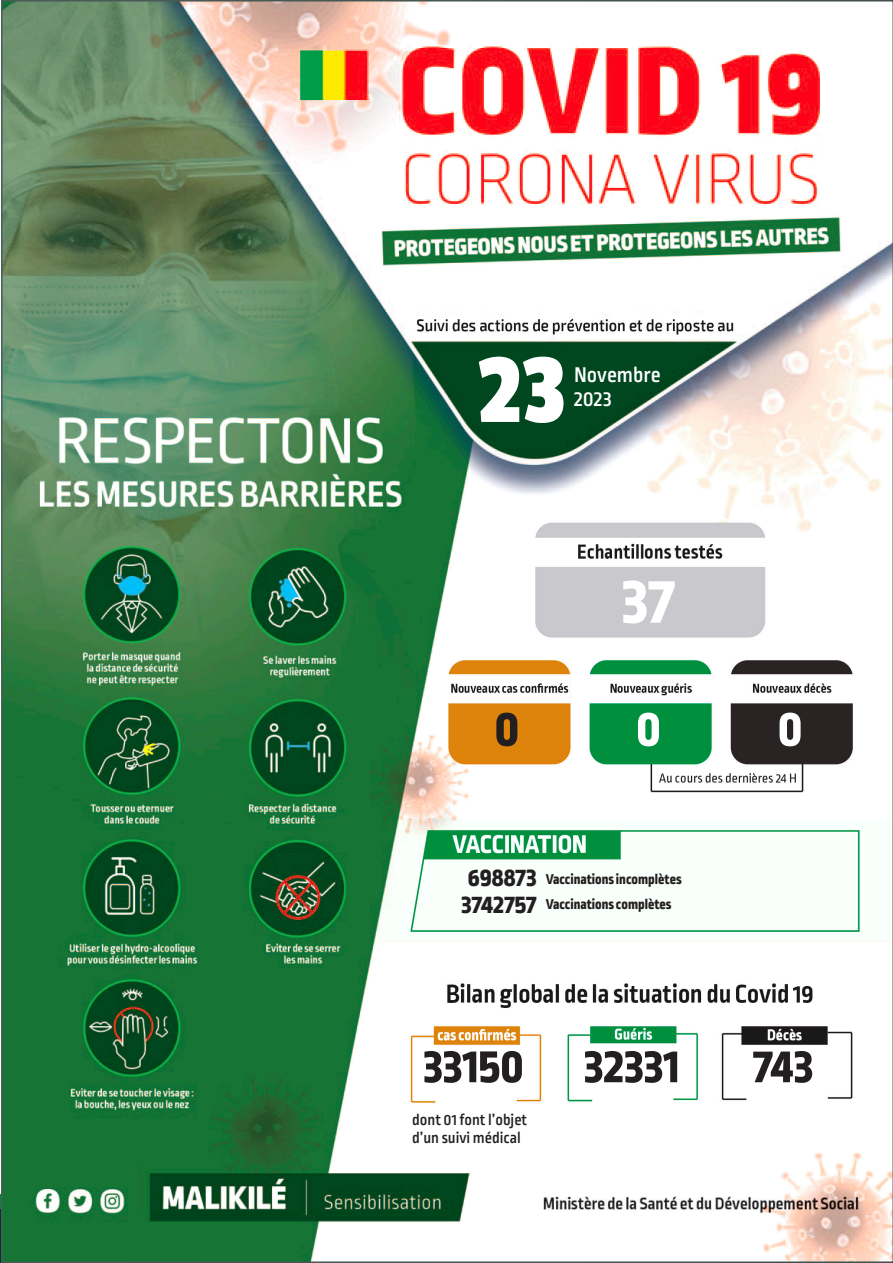
<style>
.page{position:relative;width:893px;height:1263px;background:#fff}
.page>*{position:absolute;margin:0;border:0;box-sizing:border-box;transform-origin:0 0}
.t1{font:103.5px "Passion One";color:#fff}
.t2{font:800 69px "Ropa Sans Pro";color:#fff}
.t3{font:800 54px "Ropa Sans Pro";color:#fff}
.t4{font:800 54px "Ropa Sans Pro";color:#231f20}
.t5{font:800 51px "Ropa Sans Pro";color:#231f20}
.t6{font:800 27px "Ropa Sans Pro";color:#231f20}
.t7{font:500 22.5px "Ropa Sans Pro";color:#fff}
.t8{font:500 16.5px "Ropa Sans Pro";color:#231f20}
.t9{font:800 15px "Ropa Sans Pro";color:#231f20}
</style>
<div class="page">
<img style="left:1px;top:0;width:892px;height:1263px">
<p class="t1" style="left:478px;top:335px;width:89px">23</p>
<p class="t7" style="left:574px;top:363px;width:88px">Novembre</p>
<p class="t7" style="left:574px;top:387px;width:39px">2023</p>
<p class="t4" style="left:494px;top:696px;width:26px">0</p>
<p class="t2" style="left:622px;top:560px;width:54px">37</p>
<p class="t3" style="left:636px;top:696px;width:26px">0</p>
<p class="t6" style="left:468px;top:861px;width:70px">698873</p>
<p class="t6" style="left:461px;top:888px;width:77px">3742757</p>
<p class="t9" style="left:546px;top:870px;width:137px">Vaccinations incomplètes</p>
<p class="t9" style="left:546px;top:896px;width:127px">Vaccinations complètes</p>
<p class="t3" style="left:778px;top:696px;width:26px">0</p>
<p class="t5" style="left:424px;top:1036px;width:102px">33150</p>
<p class="t8" style="left:412px;top:1110px;width:117px">dont 01 font l’objet</p>
<p class="t8" style="left:412px;top:1128px;width:110px">d’un suivi médical</p>
<p class="t5" style="left:584px;top:1036px;width:97px">32331</p>
<p class="t5" style="left:753px;top:1036px;width:62px">743</p>
</div>
